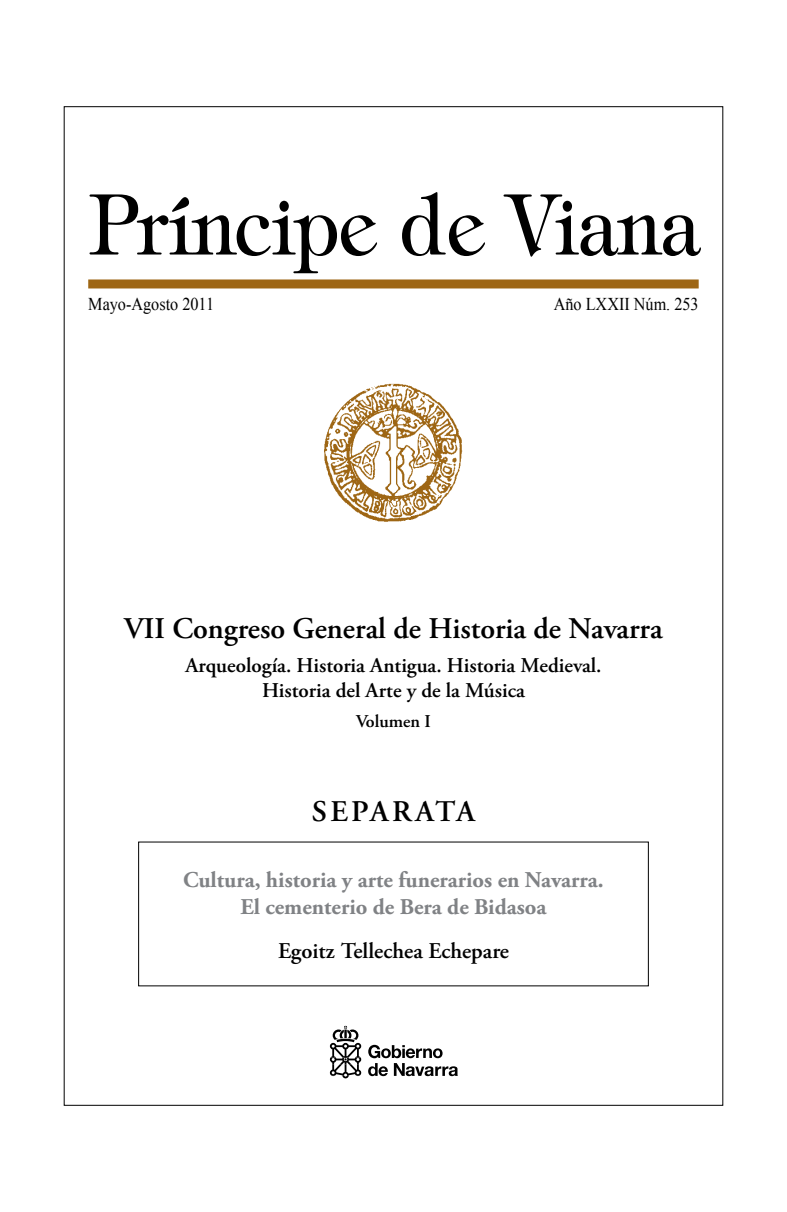
<style>
.page{position:relative;width:787px;height:1212px;background:#fff}
.page>*{position:absolute;margin:0;border:0;box-sizing:border-box;transform-origin:0 0}
.t1{font:600 30px "Adobe Garamond Pro";color:#000}
.t2{font:600 30px "Adobe Garamond Pro";letter-spacing:.115em;color:#000}
.t3{font:700 22.5px/27px "Adobe Garamond Pro";color:#808285;text-align:center}
.t4{font:600 22.5px "Adobe Garamond Pro";color:#000}
.t5{font:600 21px/25.2px "Adobe Garamond Pro";color:#000;text-align:center}
.t6{font:18px "Times New Roman";color:#000;scale:.9 1}
.t7{font:600 18px "Adobe Garamond Pro";color:#000}
</style>
<div class="page">
<svg style="left:89px;top:194px;width:288px;height:79px"></svg>
<svg style="left:402px;top:192px;width:83px;height:64px"></svg>
<svg style="left:503px;top:194px;width:198px;height:63px"></svg>
<div style="left:88px;top:279px;width:610px;height:9px;background:#9e6614"></div>
<img style="left:324px;top:384px;width:139px;height:138px">
<svg style="left:330px;top:1026px;width:31px;height:52px"></svg>
<svg style="left:368px;top:1045px;width:90px;height:31px"></svg>
<p class="t6" style="left:88px;top:292px;width:141px">Mayo-Agosto 2011</p>
<p class="t6" style="left:554px;top:292px;width:162px">Año LXXII Núm. 253</p>
<h1 class="t1" style="left:124px;top:611px;width:540px">VII Congreso General de Historia de Navarra</h1>
<p class="t5" style="left:185px;top:653px;width:418px">Arqueología. Historia Antigua. Historia Medieval.<br>Historia del Arte y de la Música</p>
<p class="t7" style="left:356px;top:711px;width:76px">Volumen I</p>
<h1 class="t2" style="left:312px;top:794px;width:159px">Sepa rata</h1>
<p class="t3" style="left:183px;top:866px;width:422px">Cultura, historia y arte funerarios en Navarra.<br>El cementerio de Bera de Bidasoa</p>
<p class="t4" style="left:278px;top:937px;width:232px">Egoitz Tellechea Echepare</p>
</div>
